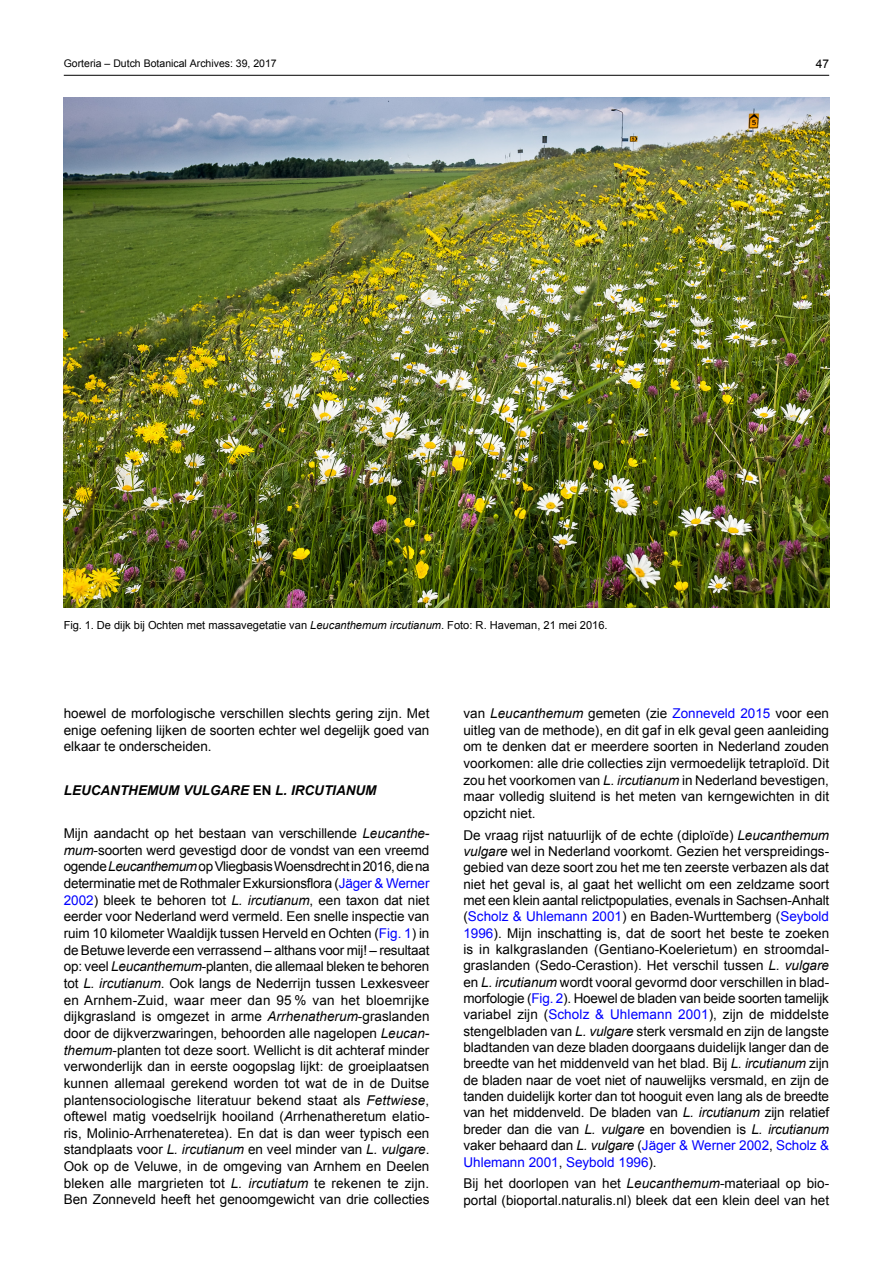
<style>
.page{position:relative;width:893px;height:1263px;background:#fff}
.page>*{position:absolute;margin:0;border:0;box-sizing:border-box;transform-origin:0 0}
.t1{font:13.5px/16.6px "Arial";color:#000;text-align:justify}
.t2{font:italic 700 13.5px "Arial";color:#000}
.t3{font:12px "Arial";color:#000}
.t4{font:11.1px "Arial";color:#000}
.t5{font:10.5px "Arial";color:#000}
.s1{font-style:italic}
.s2{font-style:normal}
.s3{color:#00f}
</style>
<div class="page">
<hr style="left:64px;top:75px;width:765px;height:1px;background:#000">
<img style="left:64px;top:98px;width:765px;height:510px">
<p class="t5" style="left:64px;top:57px;width:215px">Gorteria – Dutch Botanical Archives: 39, 2017</p>
<p class="t3" style="left:816px;top:56px;width:15px">47</p>
<p class="t4" style="left:64px;top:618px;width:545px">Fig. 1. De dijk bij Ochten met massavegetatie van <span class="s1">Leucanthemum ircutianum</span>. Foto: R. Haveman, 21 mei 2016.</p>
<p class="t1" style="left:64px;top:705px;width:367px">hoewel de morfologische verschillen slechts gering zijn. Met enige oefening lijken de soorten echter wel degelijk goed van elkaar te onderscheiden.</p>
<p class="t2" style="left:64px;top:781px;width:314px">LEUCANTHEMUM VULGARE <span class="s2">en</span> L. IRCUTIANUM</p>
<p class="t1" style="left:64px;top:825px;width:367px">Mijn aandacht op het bestaan van verschillende <span class="s1">Leucanthe&shy;mum</span>-soorten werd gevestigd door de vondst van een vreemd ogende <span class="s1">Leucanthemum</span> op Vliegbasis Woensdrecht in 2016, die na determinatie met de Rothmaler Exkursionsflora (<span class="s3">Jäger &amp; Werner 2002</span>) bleek te behoren tot <span class="s1">L. ircutianum</span>, een taxon dat niet eerder voor Nederland werd vermeld. Een snelle inspectie van ruim 10 kilometer Waaldijk tussen Herveld en Ochten (<span class="s3">Fig. 1</span>) in de Betuwe leverde een verrassend – althans voor mij! – resultaat op: veel <span class="s1">Leucanthemum</span>-planten, die allemaal bleken te behoren tot <span class="s1">L. ircutianum</span>. Ook langs de Nederrijn tussen Lexkesveer en Arnhem-Zuid, waar meer dan 95 % van het bloemrijke dijkgrasland is omgezet in arme <span class="s1">Arrhenatherum</span>-graslanden door de dijkverzwaringen, behoorden alle nagelopen <span class="s1">Leucan&shy;themum</span>-planten tot deze soort. Wellicht is dit achteraf minder verwonderlijk dan in eerste oogopslag lijkt: de groeiplaatsen kunnen allemaal gerekend worden tot wat de in de Duitse plantensociologische literatuur bekend staat als <span class="s1">Fettwiese</span>, oftewel matig voedselrijk hooiland (<span class="s1">A</span>rrhenatheretum elatio&shy;ris, Molinio-Arrhenateretea). En dat is dan weer typisch een standplaats voor <span class="s1">L. ircutianum</span> en veel minder van <span class="s1">L. vulgare</span>.<br>Ook op de Veluwe, in de omgeving van Arnhem en Deelen bleken alle margrieten tot <span class="s1">L. ircutiatum</span> te rekenen te zijn.<br>Ben Zonneveld heeft het genoomgewicht van drie collecties</p>
<p class="t1" style="left:463px;top:705px;width:367px">van <span class="s1">Leucanthemum</span> gemeten (zie <span class="s3">Zonneveld 2015</span> voor een uitleg van de methode), en dit gaf in elk geval geen aanleiding om te denken dat er meerdere soorten in Nederland zouden voorkomen: alle drie collecties zijn vermoedelijk tetraploïd. Dit zou het voorkomen van <span class="s1">L. ircutianum</span> in Nederland bevestigen, maar volledig sluitend is het meten van kerngewichten in dit opzicht niet.</p>
<p class="t1" style="left:463px;top:827px;width:367px">De vraag rijst natuurlijk of de echte (diploïde) <span class="s1">Leucanthemum vulgare</span> wel in Nederland voorkomt. Gezien het verspreidings&shy;gebied van deze soort zou het me ten zeerste verbazen als dat niet het geval is, al gaat het wellicht om een zeldzame soort met een klein aantal relictpopulaties, evenals in Sachsen-Anhalt (<span class="s3">Scholz &amp; Uhlemann 2001</span>) en Baden-Wurttemberg (<span class="s3">Seybold 1996</span>). Mijn inschatting is, dat de soort het beste te zoeken is in kalkgraslanden (Gentiano-Koelerietum) en stroomdal&shy;graslanden (Sedo-Cerastion). Het verschil tussen <span class="s1">L. vulgare </span>en <span class="s1">L. ircutianum</span> wordt vooral gevormd door verschillen in blad&shy;morfologie (<span class="s3">Fig. 2</span>). Hoewel de bladen van beide soorten tamelijk variabel zijn (<span class="s3">Scholz &amp; Uhlemann 2001</span>), zijn de middelste stengelbladen van <span class="s1">L. vulgare</span> sterk versmald en zijn de langste bladtanden van deze bladen doorgaans duidelijk langer dan de breedte van het middenveld van het blad. Bij <span class="s1">L. ircutianum</span> zijn de bladen naar de voet niet of nauwelijks versmald, en zijn de tanden duidelijk korter dan tot hooguit even lang als de breedte van het middenveld. De bladen van <span class="s1">L. ircutianum</span> zijn relatief breder dan die van <span class="s1">L. vulgare</span> en bovendien is <span class="s1">L. ircutianum </span>vaker behaard dan <span class="s1">L. vulgare</span> (<span class="s3">Jäger &amp; Werner 2002</span>, <span class="s3">Scholz &amp; Uhlemann 2001</span>, <span class="s3">Seybold 1996</span>).</p>
<p class="t1" style="left:463px;top:1175px;width:367px">Bij het doorlopen van het <span class="s1">Leucanthemum</span>-materiaal op bio&shy;portal (bioportal.naturalis.nl) bleek dat een klein deel van het</p>
</div>
